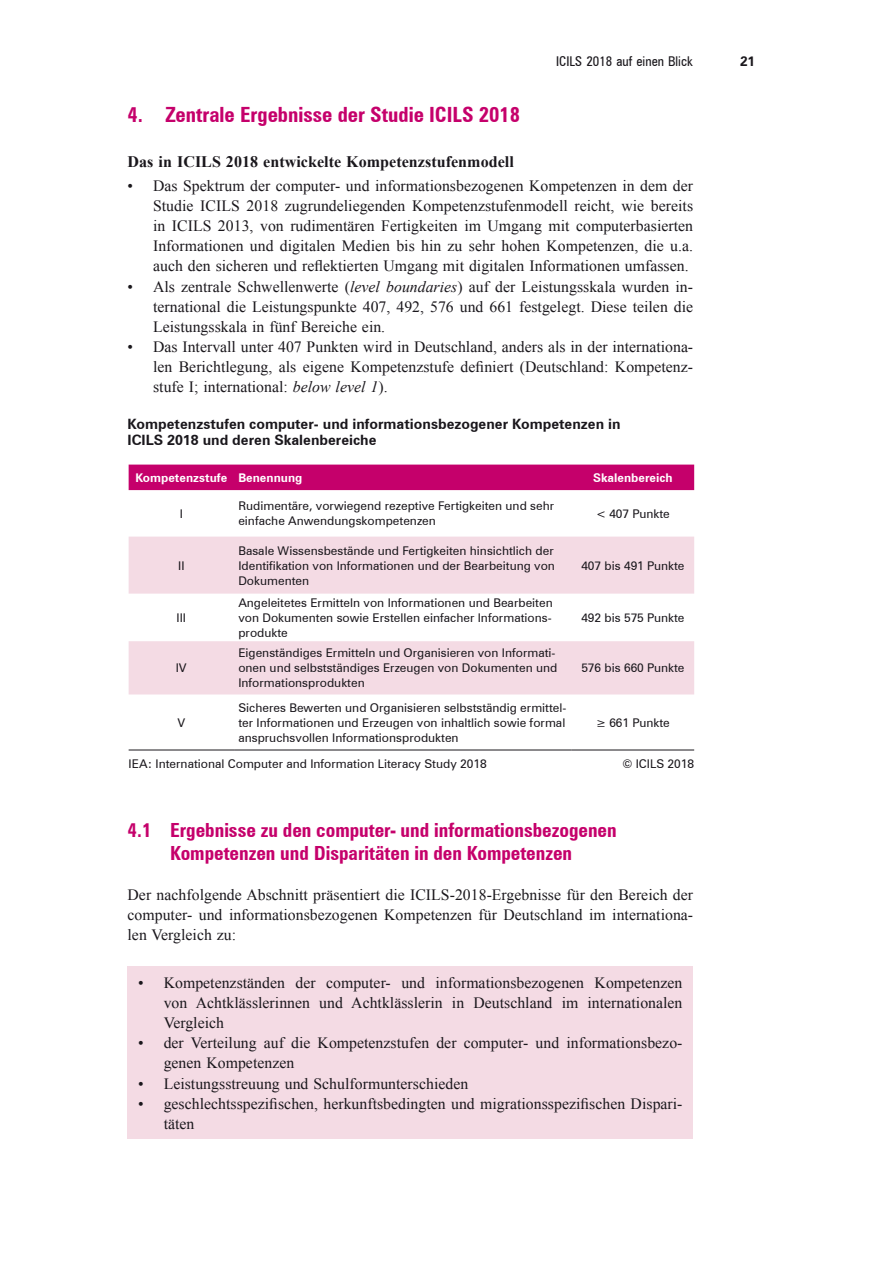
<style>
.page{position:relative;width:893px;height:1263px;background:#fff}
.page>*{position:absolute;margin:0;border:0;box-sizing:border-box;transform-origin:0 0}
.u1_16{font:700 condensed 21px "Zurich BT";color:#c5006b}
.u2_145{font:700 condensed 19.5px/23.4px "Zurich BT";color:#c5006b;text-align:center}
.Zwisch{font:700 16.05px "Times New Roman";color:#1a171c}
.body_135{font:15.75px/20.1px "Times New Roman";color:#1a171c;text-align:justify}
.Beschriftung_Abb{font:700 14.25px/16.5px "Zurich BT";color:#1a171c}
.t1{font:condensed 13.5px "Zurich BT";color:#1a171c}
.t2{font:700 13.5px "Zurich BT";color:#1a171c}
.t3{font:12px/15px "Zurich BT";color:#1a171c;text-align:justify}
.t4{font:700 12px "Zurich BT";color:#fff}
.s1{font-style:italic}
</style>
<div class="page">
<div style="left:129px;top:465px;width:565px;height:25px;background:#c5006b"></div>
<svg style="left:129px;top:537px;width:565px;height:157px;fill:#f4dbe4"></svg>
<hr style="left:129px;top:750px;width:105px;height:1px;background:#1a171c">
<hr style="left:234px;top:750px;width:338px;height:1px;background:#1a171c">
<hr style="left:572px;top:750px;width:122px;height:1px;background:#1a171c">
<div style="left:128px;top:966px;width:565px;height:173px;background:#f4dbe4"></div>
<p class="t1" style="left:556px;top:53px;width:138px">ICILS 2018 auf einen Blick</p>
<p class="t2" style="left:740px;top:53px;width:16px">21</p>
<p class="u1_16" style="left:128px;top:102px;width:394px">4. Zentrale Ergebnisse der Studie ICILS 2018</p>
<p class="Zwisch" style="left:128px;top:150px;width:388px">Das in ICILS 2018 entwickelte Kompetenzstufenmodell</p>
<p class="body_135" style="left:153px;top:175px;width:542px;text-indent:-26px">• Das Spektrum der computer- und informationsbezogenen Kompetenzen in dem der Studie ICILS 2018 zugrundeliegenden Kompetenzstufenmodell reicht, wie bereits in ICILS 2013, von rudimentären Fertigkeiten im Umgang mit computerbasierten Informationen und digitalen Medien bis hin zu sehr hohen Kompetenzen, die u.a. auch den sicheren und reflektierten Umgang mit digitalen Informationen umfassen.</p>
<p class="body_135" style="left:153px;top:276px;width:542px;text-indent:-26px">• Als zentrale Schwellenwerte (<span class="s1">level boundaries</span>) auf der Leistungsskala wurden in&shy;ternational die Leistungspunkte 407, 492, 576 und 661 festgelegt. Diese teilen die Leistungsskala in fünf Bereiche ein.</p>
<p class="body_135" style="left:153px;top:336px;width:541px;text-indent:-26px">• Das Intervall unter 407 Punkten wird in Deutschland, anders als in der internationa&shy;len Berichtlegung, als eigene Kompetenzstufe definiert (Deutschland: Kompetenz&shy;stufe I; international: <span class="s1">below level 1</span>).</p>
<p class="Beschriftung_Abb" style="left:128px;top:415px;width:495px">Kompetenzstufen computer- und informationsbezogener Kompetenzen in<br>ICILS 2018 und deren Skalenbereiche</p>
<p class="t4" style="left:135px;top:470px;width:94px">Kompetenzstufe</p>
<p class="t4" style="left:238px;top:470px;width:65px">Benennung</p>
<p class="t4" style="left:593px;top:470px;width:81px">Skalenbereich</p>
<p class="t3" style="left:180px;top:506px;width:5px">I</p>
<p class="t3" style="left:238px;top:498px;width:317px">Rudimentäre, vorwiegend rezeptive Fertigkeiten und sehr einfache Anwendungskompetenzen</p>
<p class="t3" style="left:596px;top:506px;width:75px">&lt; 407 Punkte</p>
<p class="t3" style="left:178px;top:558px;width:8px">II</p>
<p class="t3" style="left:238px;top:543px;width:318px">Basale Wissensbestände und Fertigkeiten hinsichtlich der Identifikation von Informationen und der Bearbeitung von Dokumenten</p>
<p class="t3" style="left:581px;top:558px;width:105px">407 bis 491 Punkte</p>
<p class="t3" style="left:177px;top:610px;width:11px">III</p>
<p class="t3" style="left:238px;top:595px;width:316px">Angeleitetes Ermitteln von Informationen und Bearbeiten von Dokumenten sowie Erstellen einfacher Informations&shy;produkte</p>
<p class="t3" style="left:581px;top:610px;width:105px">492 bis 575 Punkte</p>
<p class="t3" style="left:176px;top:660px;width:13px">IV</p>
<p class="t3" style="left:238px;top:645px;width:321px;text-align:left">Eigenständiges Ermitteln und Organisieren von Informati&shy;onen und selbstständiges Erzeugen von Dokumenten und<br>Informationsprodukten</p>
<p class="t3" style="left:581px;top:660px;width:105px">576 bis 660 Punkte</p>
<p class="t3" style="left:177px;top:715px;width:9px">V</p>
<p class="t3" style="left:238px;top:700px;width:330px">Sicheres Bewerten und Organisieren selbstständig ermittel&shy;ter Informationen und Erzeugen von inhaltlich sowie formal anspruchsvollen Informationsprodukten</p>
<p class="t3" style="left:596px;top:715px;width:75px">≥ 661 Punkte</p>
<p class="t3" style="left:129px;top:756px;width:360px">IEA: International Computer and Information Literacy Study 2018</p>
<p class="t3" style="left:622px;top:756px;width:73px">© ICILS 2018</p>
<p class="u2_145" style="left:128px;top:818px;width:491px">4.1 Ergebnisse zu den computer- und informationsbezogenen<br>Kompetenzen und Disparitäten in den Kompetenzen</p>
<p class="body_135" style="left:128px;top:885px;width:567px">Der nachfolgende Abschnitt präsentiert die ICILS-2018-Ergebnisse für den Bereich der computer- und informationsbezogenen Kompetenzen für Deutschland im internationa&shy;len Vergleich zu:</p>
<p class="body_135" style="left:164px;top:972px;width:520px;text-indent:-26px">• Kompetenzständen der computer- und informationsbezogenen Kompetenzen von Achtklässlerinnen und Achtklässlerin in Deutschland im internationalen Vergleich</p>
<p class="body_135" style="left:164px;top:1033px;width:520px;text-indent:-26px">• der Verteilung auf die Kompetenzstufen der computer- und informationsbezo&shy;genen Kompetenzen</p>
<p class="body_135" style="left:138px;top:1073px;width:332px">• Leistungsstreuung und Schulformunterschieden</p>
<p class="body_135" style="left:164px;top:1093px;width:519px;text-indent:-26px">• geschlechtsspezifischen, herkunftsbedingten und migrationsspezifischen Dispari&shy;täten</p>
</div>
